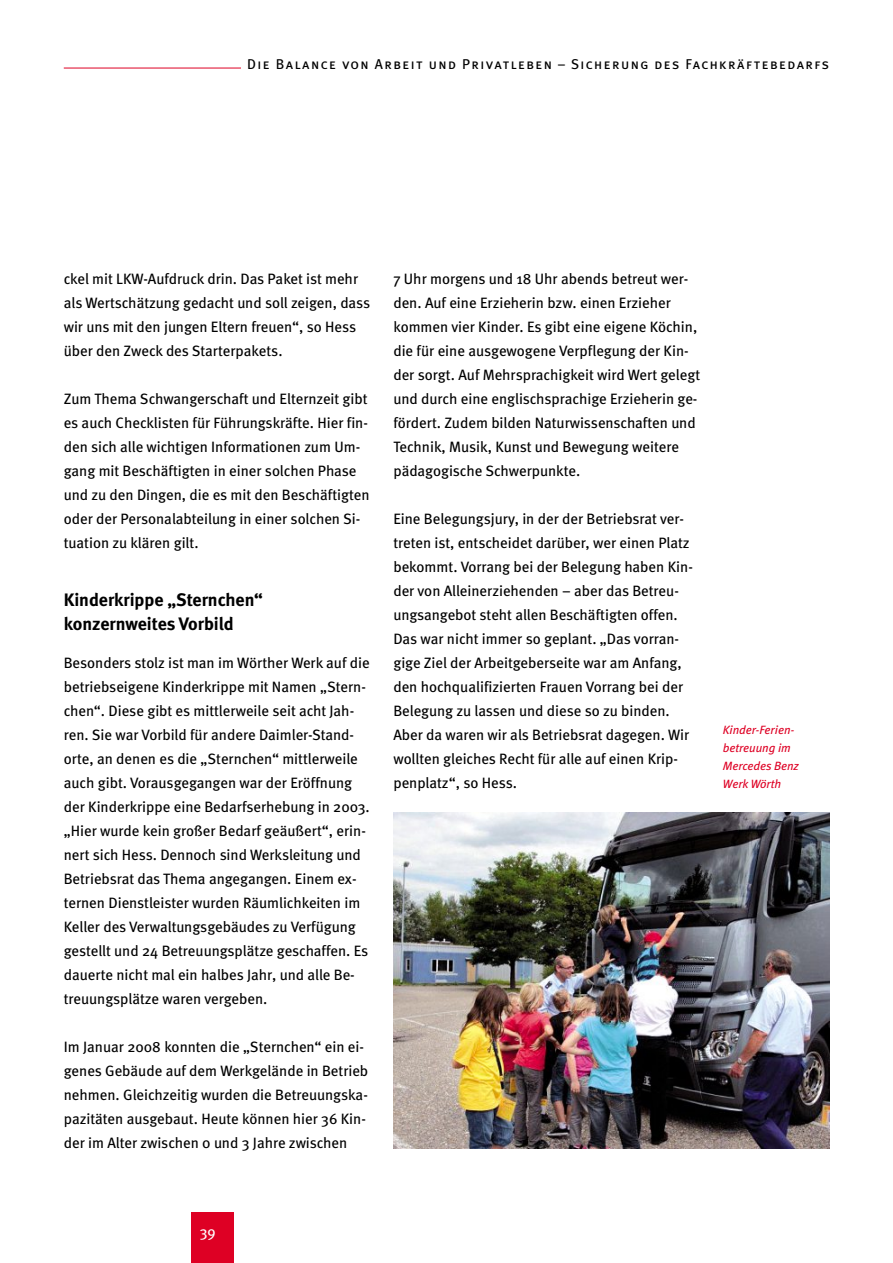
<style>
.page{position:relative;width:893px;height:1263px;background:#fff}
.page>*{position:absolute;margin:0;border:0;box-sizing:border-box;transform-origin:0 0}
.t1{font:700 18px/24px "Meta";color:#000}
.t2{font:15px/24px "Meta";color:#000}
.t3{font:15px "Meta";color:#fff}
.t4{font:14.25px "Meta Plus Book Caps";letter-spacing:.1em;color:#000}
.t5{font:italic 12px/18px "Meta";color:#de0024}
</style>
<div class="page">
<div style="left:191px;top:1212px;width:43px;height:51px;background:#de0024"></div>
<hr style="left:64px;top:68px;width:177px;height:1px;background:#de0024">
<img style="left:393px;top:812px;width:436px;height:336px">
<p class="t4" style="left:247px;top:55px;width:583px">Die Balance von Arbeit und Privatleben – Sicherung des Fachkräftebedarfs</p>
<p class="t2" style="left:64px;top:267px;width:308px">ckel mit LKW-Aufdruck drin. Das Paket ist mehr als Wertschätzung gedacht und soll zeigen, dass wir uns mit den jungen Eltern freuen“, so Hess über den Zweck des Starterpakets.</p>
<p class="t2" style="left:64px;top:387px;width:307px">Zum Thema Schwangerschaft und Elternzeit gibt es auch Checklisten für Führungskräfte. Hier fin&shy;den sich alle wichtigen Informationen zum Um&shy;gang mit Beschäftigten in einer solchen Phase und zu den Dingen, die es mit den Beschäftigten oder der Personalabteilung in einer solchen Si&shy;tuation zu klären gilt.</p>
<p class="t1" style="left:64px;top:588px;width:201px">Kinderkrippe „Sternchen“ konzernweites Vorbild</p>
<p class="t2" style="left:64px;top:651px;width:307px">Besonders stolz ist man im Wörther Werk auf die betriebseigene Kinderkrippe mit Namen „Stern&shy;chen“. Diese gibt es mittlerweile seit acht Jah&shy;ren. Sie war Vorbild für andere Daimler-Stand&shy;orte, an denen es die „Sternchen“ mittlerweile auch gibt. Vorausgegangen war der Eröffnung der Kinderkrippe eine Bedarfserhebung in 2003. „Hier wurde kein großer Bedarf geäußert“, erin&shy;nert sich Hess. Dennoch sind Werksleitung und Betriebsrat das Thema angegangen. Einem ex&shy;ternen Dienstleister wurden Räumlichkeiten im Keller des Verwaltungsgebäudes zu Verfügung gestellt und 24 Betreuungsplätze geschaffen. Es dauerte nicht mal ein halbes Jahr, und alle Be&shy;treuungsplätze waren vergeben.</p>
<p class="t2" style="left:64px;top:1035px;width:306px">Im Januar 2008 konnten die „Sternchen“ ein ei&shy;genes Gebäude auf dem Werkgelände in Betrieb nehmen. Gleichzeitig wurden die Betreuungska&shy;pazitäten ausgebaut. Heute können hier 36 Kin&shy;der im Alter zwischen 0 und 3 Jahre zwischen</p>
<p class="t2" style="left:393px;top:267px;width:308px">7 Uhr morgens und 18 Uhr abends betreut wer&shy;den. Auf eine Erzieherin bzw. einen Erzieher kommen vier Kinder. Es gibt eine eigene Köchin, die für eine ausgewogene Verpflegung der Kin&shy;der sorgt. Auf Mehrsprachigkeit wird Wert gelegt und durch eine englischsprachige Erzieherin ge&shy;fördert. Zudem bilden Naturwissenschaften und Technik, Musik, Kunst und Bewegung weitere pädagogische Schwerpunkte.</p>
<p class="t2" style="left:393px;top:507px;width:301px">Eine Belegungsjury, in der der Betriebsrat ver&shy;treten ist, entscheidet darüber, wer einen Platz bekommt. Vorrang bei der Belegung haben Kin&shy;der von Alleinerziehenden – aber das Betreu&shy;ungsangebot steht allen Beschäftigten offen.<br>Das war nicht immer so geplant. „Das vorran&shy;gige Ziel der Arbeitgeberseite war am Anfang, den hochqualifizierten Frauen Vorrang bei der Belegung zu lassen und diese so zu binden.<br>Aber da waren wir als Betriebsrat dagegen. Wir wollten gleiches Recht für alle auf einen Krip&shy;penplatz“, so Hess.</p>
<p class="t5" style="left:723px;top:722px;width:77px">Kinder-Ferien&shy;betreuung im<br>Mercedes Benz<br>Werk Wörth</p>
<p class="t3" style="left:200px;top:1223px;width:17px">39</p>
</div>
